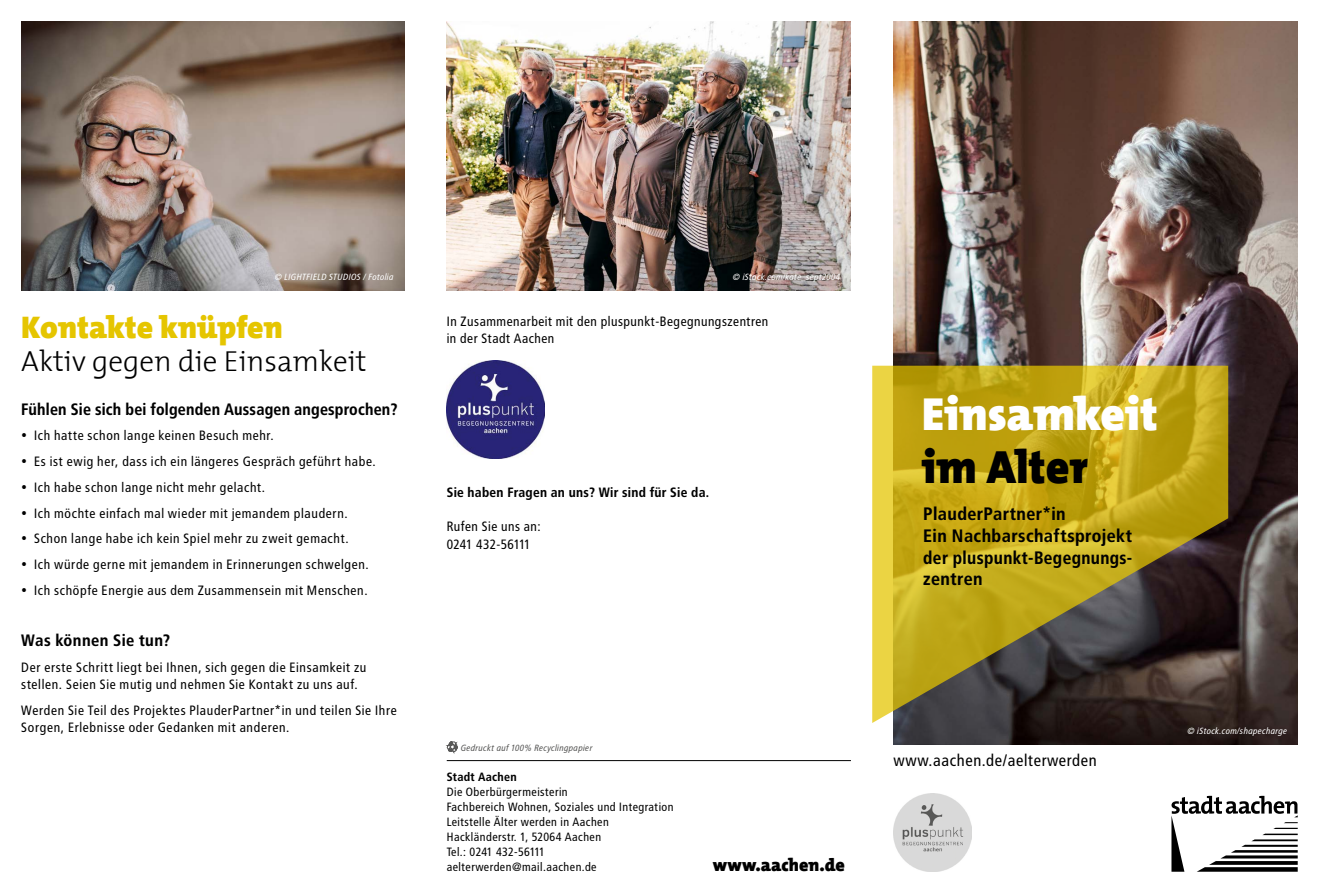
<style>
.page{position:relative;width:1319px;height:893px;background:#fff}
.page>*{position:absolute;margin:0;border:0;box-sizing:border-box;transform-origin:0 0}
.t1{font:900 46.95px "The Mix";color:#fff}
.t2{font:900 46.95px "The Mix";color:#000}
.t3{font:900 31.5px "The Mix";color:#e5c500}
.t4{font:300 29.25px "The Mix";color:#000}
.t5{font:700 18px/21.6px "Transit Pro";color:#000}
.t6{font:900 18px "The Mix";color:#000}
.t7{font:700 16.5px "Transit Pro";letter-spacing:-.01em;color:#000}
.t8{font:16.5px "Transit Pro";color:#000}
.t9{font:13.5px/25.8px "Transit Pro";letter-spacing:.01em;color:#000}
.t10{font:700 13.5px "Transit Pro";color:#000}
.t11{font:13.5px/17.2px "Transit Pro";letter-spacing:-.01em;color:#000}
.t12{font:12px/15px "Transit Pro";color:#000}
.t13{font:700 12px "Transit Pro";color:#000}
.t14{font:italic 9px "Transit Pro";color:#fff}
.t15{font:italic 9px "Transit Pro";color:#575756}
</style>
<div class="page">
<img style="left:21px;top:21px;width:383px;height:269px">
<img style="left:893px;top:21px;width:404px;height:723px">
<svg style="left:872px;top:366px;width:355px;height:357px;background:#9e8822"></svg>
<svg style="left:1171px;top:796px;width:126px;height:76px"></svg>
<hr style="left:446px;top:760px;width:404px;height:1px;background:#000">
<svg style="left:446px;top:742px;width:12px;height:11px"></svg>
<img style="left:446px;top:21px;width:404px;height:269px">
<img style="left:893px;top:794px;width:78px;height:78px">
<img style="left:446px;top:361px;width:98px;height:97px">
<p class="t14" style="left:274px;top:271px;width:121px">© LIGHTFIELD STUDIOS / Fotolia</p>
<h2 class="t3" style="left:21px;top:301px;width:263px">Kontakte knüpfen</h2>
<h3 class="t4" style="left:21px;top:337px;width:347px">Aktiv gegen die Einsamkeit</h3>
<p class="t7" style="left:21px;top:399px;width:378px">Fühlen Sie sich bei folgenden Aussagen angesprochen?</p>
<p class="t9" style="left:34px;top:423px;width:344px">Ich hatte schon lange keinen Besuch mehr.<br>Es ist ewig her, dass ich ein längeres Gespräch geführt habe.<br>Ich habe schon lange nicht mehr gelacht.<br>Ich möchte einfach mal wieder mit jemandem plaudern.<br>Schon lange habe ich kein Spiel mehr zu zweit gemacht.<br>Ich würde gerne mit jemandem in Erinnerungen schwelgen.<br>Ich schöpfe Energie aus dem Zusammensein mit Menschen.</p>
<p class="t7" style="left:21px;top:631px;width:151px">Was können Sie tun?</p>
<p class="t9" style="left:21px;top:659px;width:347px;line-height:17.2px">Der erste Schritt liegt bei Ihnen, sich gegen die Einsamkeit zu stellen. Seien Sie mutig und nehmen Sie Kontakt zu uns auf.</p>
<p class="t9" style="left:21px;top:702px;width:377px;line-height:17.2px">Werden Sie Teil des Projektes PlauderPartner*in und teilen Sie Ihre<br>Sorgen, Erlebnisse oder Gedanken mit anderen.</p>
<p class="t14" style="left:732px;top:271px;width:109px">© iStock.com/kate_sept2004</p>
<p class="t9" style="left:446px;top:313px;width:323px;line-height:17.2px">In Zusammenarbeit mit den pluspunkt-Begegnungszentren in der Stadt Aachen</p>
<p class="t10" style="left:446px;top:484px;width:264px">Sie haben Fragen an uns? Wir sind für Sie da.</p>
<p class="t11" style="left:446px;top:518px;width:96px">Rufen Sie uns an:<br>0241 432-56111</p>
<h1 class="t1" style="left:921px;top:374px;width:237px">Einsamkeit</h1>
<h1 class="t2" style="left:921px;top:428px;width:167px">im Alter</h1>
<h3 class="t5" style="left:923px;top:503px;width:211px">PlauderPartner*in<br>Ein Nachbarschaftsprojekt der pluspunkt-Begegnungs&shy;zentren</h3>
<p class="t15" style="left:460px;top:742px;width:133px">Gedruckt auf 100% Recyclingpapier</p>
<p class="t13" style="left:446px;top:769px;width:72px">Stadt Aachen</p>
<p class="t12" style="left:446px;top:784px;width:229px">Die Oberbürgermeisterin<br>Fachbereich Wohnen, Soziales und Integration<br>Leitstelle Älter werden in Aachen<br>Hackländerstr. 1, 52064 Aachen<br>Tel.: 0241 432-56111 aelterwerden@mail.aachen.de</p>
<h3 class="t6" style="left:712px;top:849px;width:134px">www.aachen.de</h3>
<p class="t8" style="left:893px;top:751px;width:205px">www.aachen.de/aelterwerden</p>
<p class="t14" style="left:1186px;top:725px;width:101px">© iStock.com/shapecharge</p>
</div>
